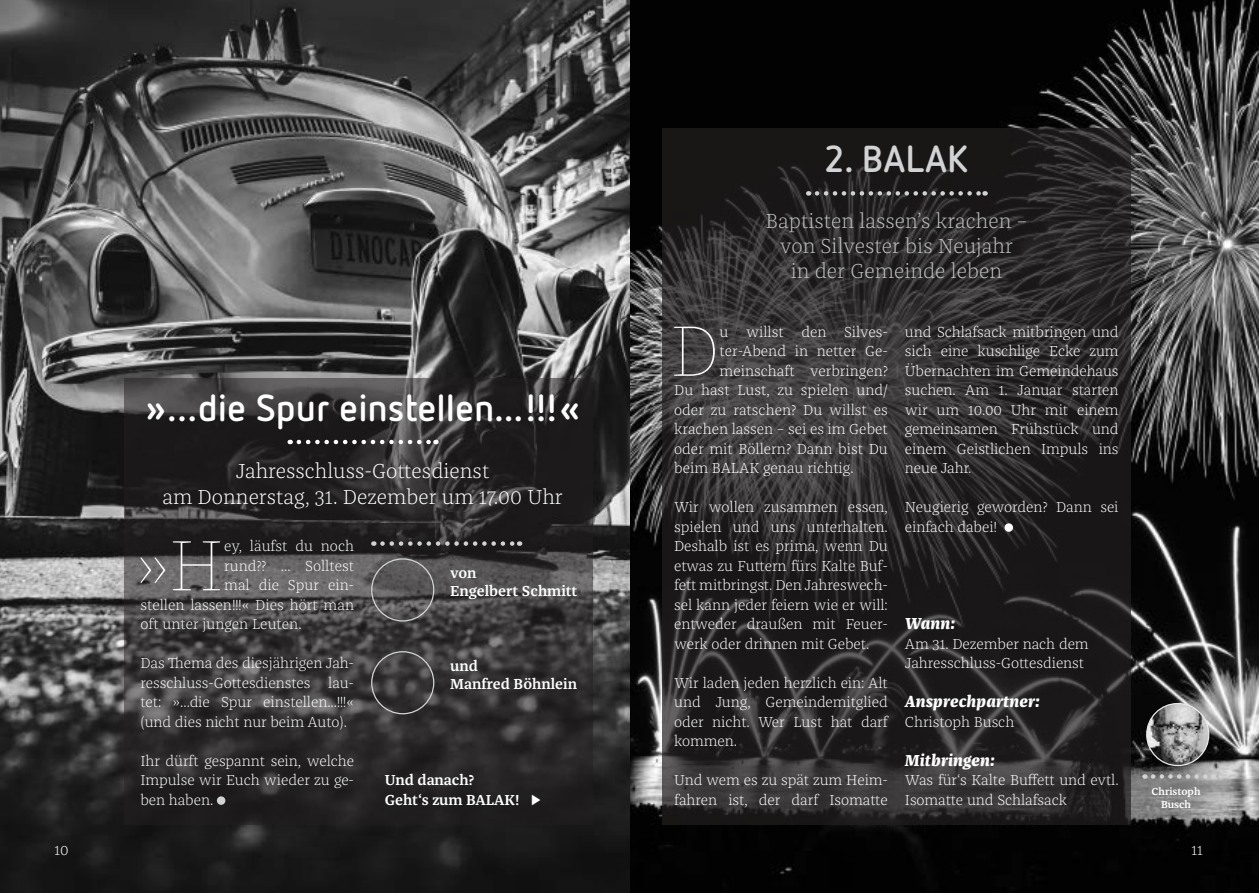
<style>
.page{position:relative;width:1259px;height:893px;background:#fff}
.page>*{position:absolute;margin:0;border:0;box-sizing:border-box;transform-origin:0 0}
.t1{font:100 73.65px "Franziska OT";color:#fff}
.t2{font:700 37.5px "Netto OT";color:#fff}
.t3{font:700 37.5px "Netto OT";color:#d1d3d4}
.t4{font:300 21px/25.2px "Franziska OT";color:#bcbec0;text-align:center}
.t5{font:300 21px/25.2px "Franziska OT";color:#fff;text-align:center}
.t6{font:italic 800 16.5px "Franziska OT";letter-spacing:.01em;color:#fff}
.t7{font:300 15px/19.5px "Franziska OT";letter-spacing:-.005em;color:#fff;text-align:justify}
.t8{font:600 15px/18px "Franziska OT";color:#fff}
.t9{font:600 10.5px/12.6px "Franziska OT";color:#fff;text-align:center}
</style>
<div class="page">
<img style="left:0;top:0;width:1259px;height:893px">
<svg style="left:124px;top:378px;width:469px;height:447px;background:#353333"></svg>
<svg style="left:299px;top:440px;width:137px;height:4px"></svg>
<div style="left:217px;top:796px;width:8px;height:9px;background:#d1d3d4;border-radius:50%"></div>
<div style="left:371px;top:558px;width:63px;height:64px;border:1px solid #d1d3d4;border-radius:50%"></div>
<svg style="left:382px;top:541px;width:138px;height:5px"></svg>
<div style="left:371px;top:651px;width:63px;height:63px;border:1px solid #d1d3d4;border-radius:50%"></div>
<svg style="left:662px;top:129px;width:468px;height:696px;background:#2b2829"></svg>
<div style="left:1004px;top:523px;width:9px;height:9px;background:#fff;border-radius:50%"></div>
<svg style="left:817px;top:191px;width:168px;height:5px"></svg>
<img style="left:1146px;top:704px;width:62px;height:61px;border-radius:31px">
<div style="left:1146px;top:703px;width:63px;height:63px;border:1px solid #e6e7e8;border-radius:50%"></div>
<svg style="left:1153px;top:774px;width:61px;height:5px"></svg>
<h2 class="t2" style="left:145px;top:385px;width:436px">»…die Spur einstellen...!!!«</h2>
<h3 class="t5" style="left:162px;top:459px;width:402px">Jahresschluss-Gottesdienst<br>am Donnerstag, 31. Dezember um 17.00 Uhr</h3>
<h1 class="t1" style="left:134px;top:523px;width:92px">»H</h1>
<p class="t7" style="left:224px;top:537px;width:131px">ey, läufst du noch</p>
<p class="t7" style="left:224px;top:556px;width:131px">rund?? … Solltest</p>
<p class="t7" style="left:224px;top:576px;width:131px">mal die Spur ein-</p>
<p class="t7" style="left:140px;top:595px;width:215px">stellen lassen!!!« Dies hört man</p>
<p class="t7" style="left:140px;top:615px;width:163px">oft unter jungen Leuten.</p>
<p class="t7" style="left:140px;top:654px;width:215px">Das Thema des diesjährigen Jah&shy;resschluss-Gottesdienstes lau&shy;tet: »…die Spur einstellen...!!!« (und dies nicht nur beim Auto).</p>
<p class="t7" style="left:140px;top:751px;width:215px">Ihr dürft gespannt sein, welche Impulse wir Euch wieder zu ge&shy;ben haben.</p>
<p class="t8" style="left:450px;top:564px;width:128px">von<br>Engelbert Schmitt</p>
<p class="t8" style="left:450px;top:657px;width:128px">und<br>Manfred Böhnlein</p>
<p class="t8" style="left:385px;top:771px;width:157px;line-height:19.5px">Und danach?<br>Geht‘s zum BALAK! ▶</p>
<h2 class="t3" style="left:825px;top:136px;width:144px">2. BALAK</h2>
<h3 class="t4" style="left:765px;top:209px;width:263px">Baptisten lassen’s krachen – von Silvester bis Neujahr<br>in der Gemeinde leben</h3>
<h1 class="t1" style="left:670px;top:309px;width:51px">D</h1>
<p class="t7" style="left:719px;top:322px;width:170px">u willst den Silves-</p>
<p class="t7" style="left:719px;top:342px;width:170px">ter-Abend in netter Ge-</p>
<p class="t7" style="left:719px;top:361px;width:170px">meinschaft verbringen?</p>
<p class="t7" style="left:674px;top:381px;width:215px">Du hast Lust, zu spielen und/</p>
<p class="t7" style="left:674px;top:400px;width:215px">oder zu ratschen? Du willst es</p>
<p class="t7" style="left:674px;top:420px;width:215px">krachen lassen – sei es im Gebet</p>
<p class="t7" style="left:674px;top:439px;width:215px">oder mit Böllern? Dann bist Du</p>
<p class="t7" style="left:674px;top:459px;width:181px">beim BALAK genau richtig.</p>
<p class="t7" style="left:674px;top:498px;width:215px">Wir wollen zusammen essen, spielen und uns unterhalten.<br>Deshalb ist es prima, wenn Du etwas zu Futtern fürs Kalte Buf&shy;fett mitbringst. Den Jahreswech&shy;sel kann jeder feiern wie er will: entweder draußen mit Feuer&shy;werk oder drinnen mit Gebet.</p>
<p class="t7" style="left:674px;top:673px;width:215px">Wir laden jeden herzlich ein: Alt und Jung, Gemeindemitglied oder nicht. Wer Lust hat darf kommen.</p>
<p class="t7" style="left:674px;top:771px;width:215px">Und wem es zu spät zum Heim&shy;fahren ist, der darf Isomatte</p>
<p class="t7" style="left:905px;top:322px;width:215px">und Schlafsack mitbringen und sich eine kuschlige Ecke zum Übernachten im Gemeindehaus suchen. Am 1. Januar starten wir um 10.00 Uhr mit einem gemeinsamen Frühstück und einem Geistlichen Impuls ins neue Jahr.</p>
<p class="t7" style="left:905px;top:498px;width:215px">Neugierig geworden? Dann sei einfach dabei!</p>
<p class="t6" style="left:905px;top:614px;width:52px">Wann:</p>
<p class="t7" style="left:905px;top:634px;width:185px">Am 31. Dezember nach dem<br>Jahresschluss-Gottesdienst</p>
<p class="t6" style="left:905px;top:692px;width:137px">Ansprechpartner:</p>
<p class="t7" style="left:905px;top:712px;width:111px">Christoph Busch</p>
<p class="t6" style="left:905px;top:750px;width:91px">Mitbringen:</p>
<p class="t7" style="left:905px;top:771px;width:215px">Was für‘s Kalte Buffett und evtl.<br>Isomatte und Schlafsack</p>
<p class="t9" style="left:1151px;top:786px;width:50px">Christoph<br>Busch</p>
<p class="t7" style="left:55px;top:841px;width:16px">10</p>
<p class="t7" style="left:1191px;top:841px;width:13px">11</p>
</div>
